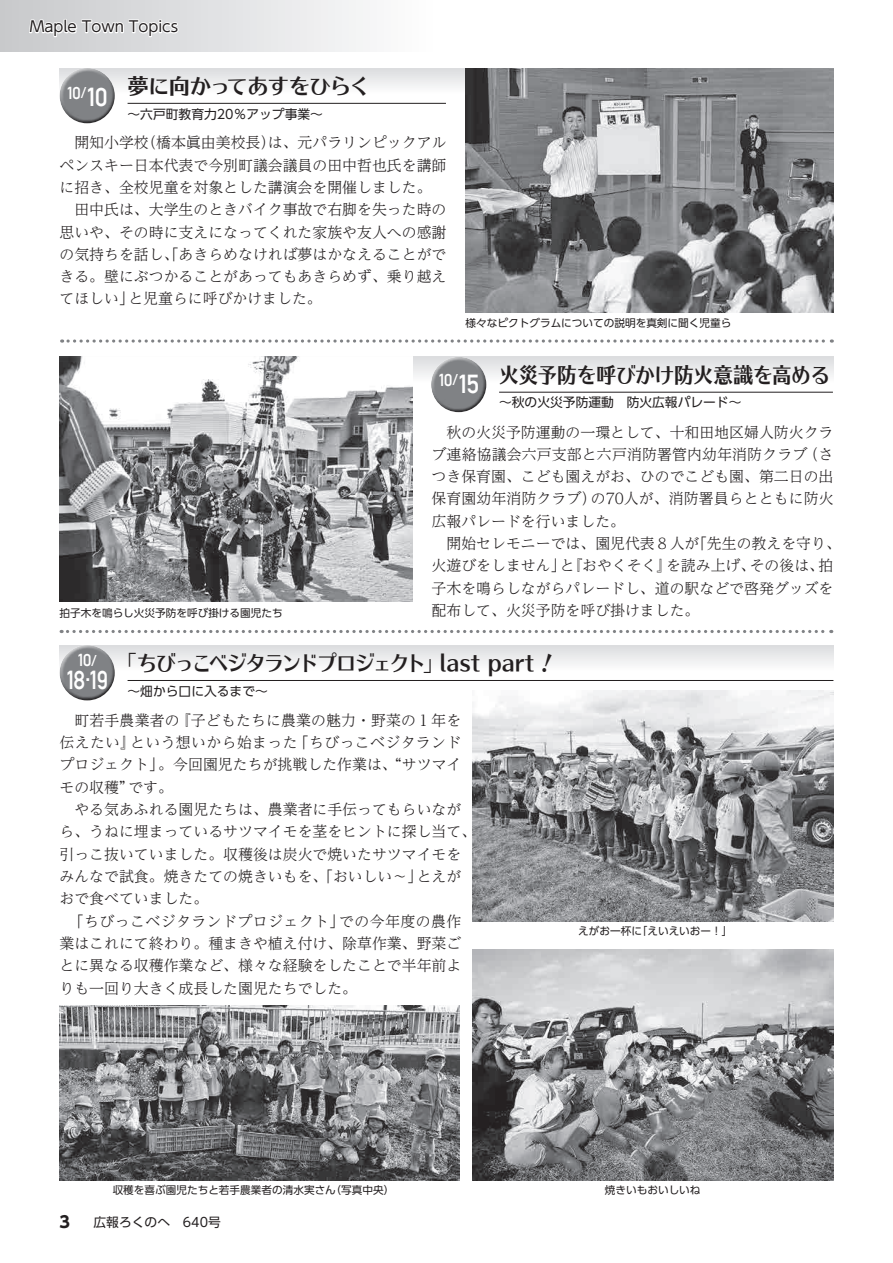
<style>
.page{position:relative;width:893px;height:1263px;background:#fff}
.page>*{position:absolute;margin:0;border:0;box-sizing:border-box;transform-origin:0 0}
.t1{font:25.5px "Alte DIN1451 Mittelschrift";color:#fff;scale:.9 1}
.t2{font:21.3px "UD Typos 515 Std";letter-spacing:-.005em;color:#231f20;scale:.92 1}
.t3{font:21.3px "UD Typos 515 Std";letter-spacing:-.075em;color:#231f20;scale:.92 1}
.t4{font:21.3px "UD Typos 515 Std";letter-spacing:-.025em;color:#231f20}
.t5{font:16.95px "Alte DIN1451 Mittelschrift";color:#fff}
.t6{font:700 15.9px "UD Shin Go Pro";color:#231f20}
.t7{font:300 14.85px/22.4px "UD Reimin Pro";color:#231f20}
.t8{font:300 14.85px "UD Reimin Pro";letter-spacing:.025em;color:#231f20}
.t9{font:14.85px "UD Shin Go Pro";color:#231f20}
.t10{font:300 14.85px "UD Reimin Pro";letter-spacing:.03em;color:#231f20}
.t11{font:12.75px "UD Shin Go Pro";color:#231f20}
.t12{font:10.65px "UD Shin Go Pro";color:#231f20}
.s1{font-size:15.3px}
.s2{font-size:25.5px}
</style>
<div class="page">
<div style="left:0;top:0;width:434px;height:51px;background:linear-gradient(to right,#c7c8cb,#fdfdfe)"></div>
<svg style="left:28px;top:12px;width:152px;height:27px"></svg>
<svg style="left:413px;top:357px;width:420px;height:19px"></svg>
<div style="left:60px;top:68px;width:773px;height:26px;background:linear-gradient(to bottom,#dbdcdf,#fdfdfd)"></div>
<div style="left:60px;top:645px;width:773px;height:26px;background:linear-gradient(to bottom,#dbdddf,#fcfcfc)"></div>
<img style="left:60px;top:1006px;width:399px;height:174px">
<img style="left:472px;top:949px;width:361px;height:231px">
<img style="left:472px;top:691px;width:361px;height:230px">
<svg style="left:61px;top:630px;width:771px;height:3px"></svg>
<hr style="left:499px;top:392px;width:334px;height:1px;background:#231f20">
<hr style="left:128px;top:103px;width:318px;height:1px;background:#231f20">
<div style="left:430px;top:357px;width:56px;height:42px;background:#fff;opacity:.75"></div>
<div style="left:431px;top:365px;width:57px;height:47px;background:#231f20;opacity:.75"></div>
<div style="left:58px;top:68px;width:57px;height:43px;background:#fff;opacity:.75"></div>
<div style="left:59px;top:77px;width:58px;height:46px;background:#231f20;opacity:.75"></div>
<img style="left:466px;top:68px;width:367px;height:245px">
<div style="left:58px;top:645px;width:57px;height:43px;background:#fff;opacity:.75"></div>
<div style="left:59px;top:654px;width:58px;height:47px;background:#231f20;opacity:.75"></div>
<hr style="left:128px;top:680px;width:705px;height:1px;background:#231f20">
<svg style="left:62px;top:339px;width:770px;height:4px"></svg>
<img style="left:60px;top:357px;width:352px;height:244px">
<p class="t9" style="left:30px;top:15px;width:150px">Maple Town Topics</p>
<p class="t5" style="left:67px;top:83px;width:42px">10<span class="s1">/</span><span class="s2">10</span></p>
<h2 class="t4" style="left:128px;top:68px;width:244px">夢に向かってあすをひらく</h2>
<p class="t11" style="left:128px;top:103px;width:197px">～六戸町教育力20％アップ事業~</p>
<p class="t7" style="left:141px;top:131px;width:307px">（橋本眞由美校長は）、元パラリンピックアル</p>
<p class="t7" style="left:60px;top:131px;width:91px">　開知小学校</p>
<p class="t7" style="left:60px;top:153px;width:388px">ペンスキー日本代表で今別町議会議員の田中哲也氏を講師</p>
<p class="t7" style="left:60px;top:176px;width:374px">に招き、全校児童を対象とした講演会を開催しました。</p>
<p class="t7" style="left:60px;top:198px;width:388px">　田中氏は、大学生のときバイク事故で右脚を失った時の</p>
<p class="t7" style="left:60px;top:220px;width:388px">思いや、その時に支えになってくれた家族や友人への感謝</p>
<p class="t7" style="left:60px;top:242px;width:388px">の気持ちを話し、「あきらめなければ夢はかなえることがで</p>
<p class="t7" style="left:60px;top:265px;width:388px">きる。壁にぶつかることがあってもあきらめず、乗り越え</p>
<p class="t7" style="left:128px;top:287px;width:195px">と児童らに呼びかけました。</p>
<p class="t7" style="left:60px;top:287px;width:76px">てほしい」</p>
<p class="t12" style="left:466px;top:315px;width:267px">様々なピクトグラムについての説明を真剣に聞く児童ら</p>
<p class="t5" style="left:438px;top:369px;width:42px">10<span class="s1">/</span><span class="s2">15</span></p>
<h2 class="t2" style="left:499px;top:357px;width:361px">火災予防を呼びかけ防火意識を高める</h2>
<p class="t11" style="left:499px;top:392px;width:244px">～秋の火災予防運動　防火広報パレード~</p>
<p class="t7" style="left:432px;top:420px;width:403px;text-align:right">　秋の火災予防運動の一環として、十和田地区婦人防火クラ（さ</p>
<p class="t7" style="left:432px;top:442px;width:377px">ブ連絡協議会六戸支部と六戸消防署管内幼年消防クラブ</p>
<p class="t7" style="left:432px;top:465px;width:403px">つき保育園、こども園えがお、ひのでこども園、第二日の出</p>
<p class="t7" style="left:591px;top:487px;width:244px">の70人が、消防署員らとともに防火</p>
<p class="t7" style="left:432px;top:487px;width:195px">保育園幼年消防クラブ）<br>広報パレードを行いました。</p>
<p class="t12" style="left:60px;top:604px;width:225px">拍子木を鳴らし火災予防を呼び掛ける園児たち</p>
<p class="t7" style="left:692px;top:532px;width:150px">「先生の教えを守り、</p>
<p class="t7" style="left:432px;top:532px;width:269px">　開始セレモニーでは、園児代表８人が</p>
<p class="t7" style="left:666px;top:554px;width:91px">を読み上げ、</p>
<p class="t7" style="left:560px;top:554px;width:113px">『とおやくそく』</p>
<p class="t7" style="left:432px;top:554px;width:403px">火遊びをしません」<br>子木を鳴らしながらパレードし、道の駅などで啓発グッズを配布して、火災予防を呼び掛けました。</p>
<p class="t7" style="left:750px;top:554px;width:76px">その後は、</p>
<p class="t7" style="left:819px;top:554px;width:16px">拍</p>
<p class="t5" style="left:77px;top:650px;width:21px">10<span class="s1">/</span></p>
<h1 class="t1" style="left:66px;top:664px;width:48px">18.19</h1>
<h2 class="t3" style="left:118px;top:645px;width:337px">「ちびっこベジタランドプロジェクト</h2>
<p class="t11" style="left:128px;top:681px;width:142px">～畑から口に入るまで~</p>
<h2 class="t2" style="left:422px;top:645px;width:148px">」last part!</h2>
<p class="t7" style="left:60px;top:708px;width:122px">　町若手農業者の</p>
<p class="t7" style="left:176px;top:708px;width:287px">『子どもたちに農業の魅力・野菜の１年を</p>
<p class="t8" style="left:294px;top:730px;width:169px">「ちびっこベジタランド</p>
<p class="t7" style="left:60px;top:731px;width:77px">伝えたい』</p>
<p class="t7" style="left:60px;top:753px;width:403px">プロジェクト」。今回園児たちが挑戦した作業は、“サツマイ</p>
<p class="t7" style="left:128px;top:775px;width:46px">です。</p>
<p class="t8" style="left:130px;top:730px;width:169px">という想いから始まった</p>
<p class="t7" style="left:60px;top:775px;width:76px">モの収穫”</p>
<p class="t7" style="left:60px;top:798px;width:403px">　やる気あふれる園児たちは、農業者に手伝ってもらいなが</p>
<p class="t7" style="left:60px;top:820px;width:418px">ら、うねに埋まっているサツマイモを茎をヒントに探し当て、</p>
<p class="t7" style="left:60px;top:842px;width:403px">引っこ抜いていました。収穫後は炭火で焼いたサツマイモを</p>
<p class="t7" style="left:417px;top:865px;width:46px">とえが</p>
<p class="t7" style="left:60px;top:865px;width:364px">みんなで試食。焼きたての焼きいもを、「おいしい～」</p>
<p class="t7" style="left:60px;top:887px;width:150px">おで食べていました。</p>
<p class="t10" style="left:339px;top:909px;width:124px">での今年度の農作</p>
<p class="t7" style="left:60px;top:909px;width:403px">　「ちびっこベジタランドプロジェクト」<br>業はこれにて終わり。種まきや植え付け、除草作業、野菜ごとに異なる収穫作業など、様々な経験をしたことで半年前よりも一回り大きく成長した園児たちでした。</p>
<p class="t6" style="left:60px;top:1209px;width:12px">3</p>
<p class="t12" style="left:113px;top:1181px;width:225px">収穫を喜ぶ園児たちと若手農業者の清水実さん</p>
<p class="t12" style="left:331px;top:1181px;width:65px">（写真中央(</p>
<p class="t11" style="left:94px;top:1212px;width:129px">広報ろくのへ　640号</p>
<p class="t12" style="left:578px;top:922px;width:65px">えがお一杯に</p>
<p class="t12" style="left:637px;top:922px;width:97px">「えいえいおー!「</p>
<p class="t12" style="left:605px;top:1181px;width:97px">焼きいもおいしいね</p>
</div>
